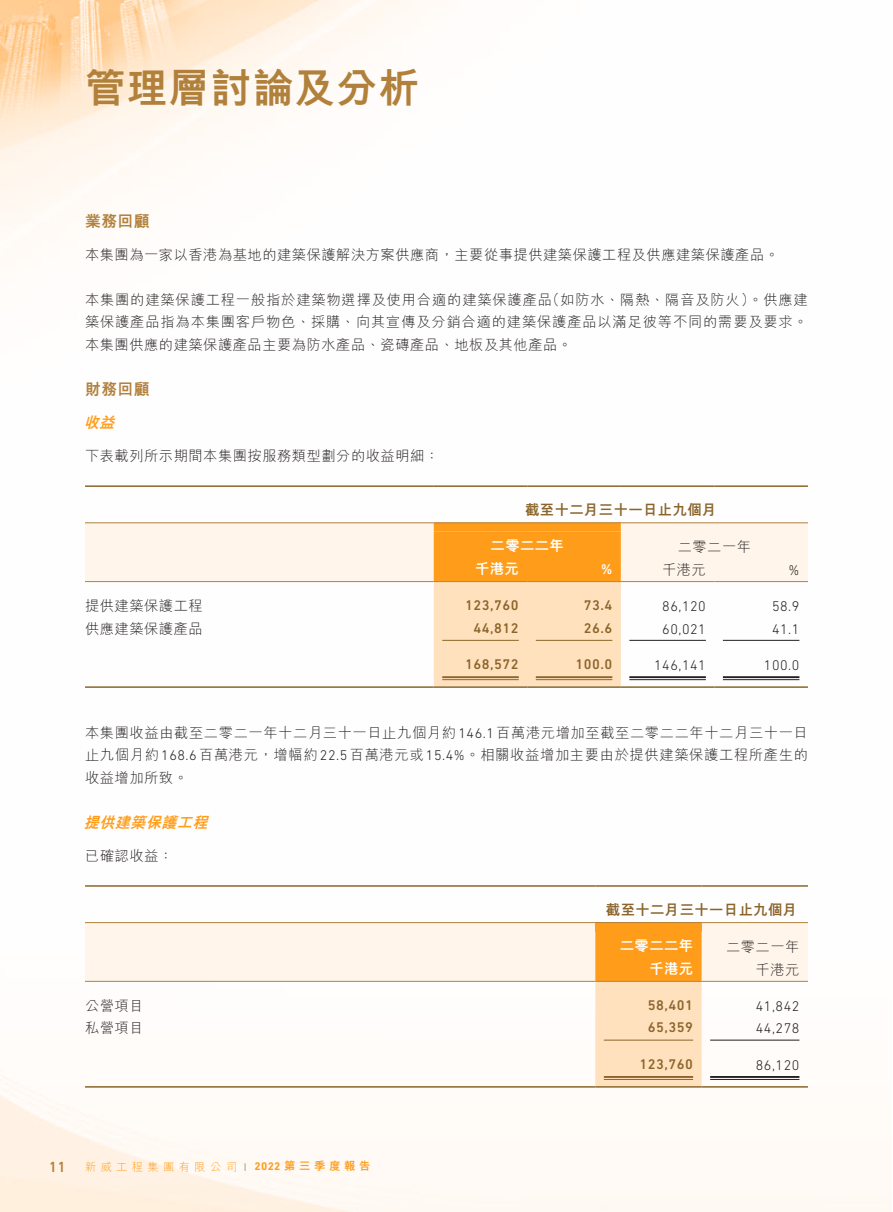
<style>
.page{position:relative;width:893px;height:1212px;background:#fff}
.page>*{position:absolute;margin:0;border:0;box-sizing:border-box;transform-origin:0 0}
.主標題{font:800 40.5px "M Hei HK";letter-spacing:.035em;color:#b1813c}
._3__標題{font:800 15.75px "M Hei HK";letter-spacing:.035em;color:#b1813c}
._4__副標題{font:italic 800 15px "M Hei HK";color:#ff9d1b}
.t1{font:500 15px "DIN Next LT Pro";color:#b1813c}
._1__內文{font:300 14.25px/22.5px "M Hei HK";letter-spacing:.035em;color:#231f20;text-align:justify}
._1__內文-2{font:300 14.25px/22.5px "M Hei HK";letter-spacing:.06em;color:#231f20}
._1__內文-3{font:500 14.25px "DIN Next LT Pro";letter-spacing:.035em;color:#8b652b}
._1__內文-4{font:300 14.25px "DIN Next LT Pro";letter-spacing:.035em;color:#231f20}
._1__內文-5{font:800 14.25px "M Hei HK";letter-spacing:.035em;color:#8b652b}
._1__內文-6{font:800 14.25px "M Hei HK";letter-spacing:.035em;color:#fff}
._1__內文-7{font:500 14.25px "DIN Next LT Pro";color:#fff}
.t2{font:800 11.25px "M Hei HK";letter-spacing:.33em;color:#ff9d1b}
.t3{font:300 11.25px "M Hei HK";letter-spacing:.39em;color:#ff9d1b}
.t4{font:300 7.5px "M Hei HK";color:#6c6d70}
.s1{font-family:"DIN Next LT Pro"}
.s2{font-family:"DIN Next LT Pro";font-weight:700}
</style>
<div class="page">
<img style="left:0;top:0;width:891px;height:1212px">
<svg style="left:85px;top:523px;width:723px;height:163px"></svg>
<hr style="left:85px;top:485px;width:349px;height:2px;background:#8b652b">
<hr style="left:434px;top:485px;width:93px;height:2px;background:#8b652b">
<hr style="left:527px;top:485px;width:94px;height:2px;background:#8b652b">
<hr style="left:621px;top:485px;width:93px;height:2px;background:#8b652b">
<hr style="left:714px;top:485px;width:94px;height:2px;background:#8b652b">
<hr style="left:85px;top:522px;width:349px;height:1px;background:#b1813c">
<hr style="left:434px;top:522px;width:93px;height:1px;background:#b1813c">
<hr style="left:527px;top:522px;width:94px;height:1px;background:#b1813c">
<hr style="left:621px;top:522px;width:93px;height:1px;background:#b1813c">
<hr style="left:714px;top:522px;width:94px;height:1px;background:#b1813c">
<hr style="left:85px;top:581px;width:349px;height:1px;background:#b1813c">
<hr style="left:434px;top:581px;width:93px;height:1px;background:#b1813c">
<hr style="left:527px;top:581px;width:94px;height:1px;background:#b1813c">
<hr style="left:621px;top:581px;width:93px;height:1px;background:#b1813c">
<hr style="left:714px;top:581px;width:94px;height:1px;background:#b1813c">
<hr style="left:442px;top:640px;width:77px;height:1px;background:#8b652b">
<hr style="left:536px;top:640px;width:76px;height:1px;background:#8b652b">
<hr style="left:629px;top:640px;width:77px;height:1px;background:#231f20">
<hr style="left:723px;top:640px;width:76px;height:1px;background:#231f20">
<hr style="left:442px;top:676px;width:77px;height:2px;background:#8b652b">
<hr style="left:442px;top:679px;width:77px;height:1px;background:#8b652b">
<hr style="left:536px;top:676px;width:76px;height:2px;background:#8b652b">
<hr style="left:536px;top:679px;width:76px;height:1px;background:#8b652b">
<hr style="left:629px;top:676px;width:77px;height:2px;background:#231f20">
<hr style="left:629px;top:679px;width:77px;height:1px;background:#231f20">
<hr style="left:723px;top:676px;width:76px;height:2px;background:#231f20">
<hr style="left:723px;top:679px;width:76px;height:1px;background:#231f20">
<hr style="left:85px;top:686px;width:349px;height:2px;background:#8b652b">
<hr style="left:434px;top:686px;width:93px;height:2px;background:#8b652b">
<hr style="left:527px;top:686px;width:94px;height:2px;background:#8b652b">
<hr style="left:621px;top:686px;width:93px;height:2px;background:#8b652b">
<hr style="left:714px;top:686px;width:94px;height:2px;background:#8b652b">
<svg style="left:85px;top:923px;width:723px;height:163px"></svg>
<hr style="left:85px;top:885px;width:510px;height:2px;background:#8b652b">
<hr style="left:595px;top:885px;width:107px;height:2px;background:#8b652b">
<hr style="left:702px;top:885px;width:106px;height:2px;background:#8b652b">
<hr style="left:85px;top:922px;width:510px;height:1px;background:#b1813c">
<hr style="left:595px;top:922px;width:107px;height:1px;background:#b1813c">
<hr style="left:702px;top:922px;width:106px;height:1px;background:#b1813c">
<hr style="left:85px;top:981px;width:510px;height:1px;background:#b1813c">
<hr style="left:595px;top:981px;width:107px;height:1px;background:#b1813c">
<hr style="left:702px;top:981px;width:106px;height:1px;background:#b1813c">
<hr style="left:604px;top:1040px;width:89px;height:1px;background:#8b652b">
<hr style="left:710px;top:1040px;width:89px;height:1px;background:#231f20">
<hr style="left:604px;top:1076px;width:89px;height:2px;background:#8b652b">
<hr style="left:604px;top:1079px;width:89px;height:1px;background:#8b652b">
<hr style="left:710px;top:1076px;width:89px;height:2px;background:#231f20">
<hr style="left:710px;top:1079px;width:89px;height:1px;background:#231f20">
<hr style="left:85px;top:1086px;width:510px;height:1px;background:#8b652b">
<hr style="left:595px;top:1086px;width:107px;height:1px;background:#8b652b">
<hr style="left:702px;top:1086px;width:106px;height:1px;background:#8b652b">
<p class="主標題" style="left:85px;top:67px;width:335px">管理層討論及分析</p>
<p class="_3__標題" style="left:85px;top:213px;width:66px">業務回顧</p>
<p class="_1__內文" style="left:85px;top:243px;width:696px">本集團為一家以香港為基地的建築保護解決方案供應商，主要從事提供建築保護工程及供應建築保護產品。</p>
<p class="_1__內文-2" style="left:545px;top:288px;width:264px">（如防水、隔熱、隔音及防火）。供應建</p>
<p class="_1__內文-2" style="left:85px;top:288px;width:724px">本集團的建築保護工程一般指於建築物選擇及使用合適的建築保護產品<br>築保護產品指為本集團客戶物色、採購、向其宣傳及分銷合適的建築保護產品以滿足彼等不同的需要及要求。本集團供應的建築保護產品主要為防水產品、瓷磚產品、地板及其他產品。</p>
<p class="_3__標題" style="left:85px;top:381px;width:66px">財務回顧</p>
<p class="_4__副標題" style="left:84px;top:415px;width:36px">收益</p>
<p class="_1__內文" style="left:85px;top:444px;width:356px">下表載列所示期間本集團按服務類型劃分的收益明細：</p>
<p class="_1__內文" style="left:85px;top:594px;width:119px">提供建築保護工程</p>
<p class="_1__內文" style="left:85px;top:617px;width:119px">供應建築保護產品</p>
<p class="_1__內文-5" style="left:525px;top:503px;width:193px">截至十二月三十一日止九個月</p>
<p class="_1__內文" style="left:678px;top:536px;width:75px">二零二一年</p>
<p class="_1__內文-6" style="left:491px;top:539px;width:75px">二零二二年</p>
<p class="_1__內文-6" style="left:475px;top:561px;width:45px">千港元</p>
<p class="_1__內文-7" style="left:601px;top:561px;width:13px">%</p>
<p class="_1__內文" style="left:662px;top:558px;width:45px">千港元</p>
<p class="_1__內文-4" style="left:788px;top:562px;width:12px">%</p>
<p class="_1__內文-3" style="left:465px;top:597px;width:55px">123,760</p>
<p class="_1__內文-3" style="left:584px;top:597px;width:30px">73.4</p>
<p class="_1__內文-4" style="left:662px;top:598px;width:45px">86,120</p>
<p class="_1__內文-4" style="left:772px;top:598px;width:29px">58.9</p>
<p class="_1__內文-3" style="left:474px;top:619px;width:47px">44,812</p>
<p class="_1__內文-3" style="left:584px;top:619px;width:30px">26.6</p>
<p class="_1__內文-4" style="left:662px;top:621px;width:45px">60,021</p>
<p class="_1__內文-4" style="left:772px;top:621px;width:29px">41.1</p>
<p class="_1__內文-3" style="left:465px;top:656px;width:55px">168,572</p>
<p class="_1__內文-3" style="left:575px;top:656px;width:38px">100.0</p>
<p class="_1__內文-4" style="left:654px;top:657px;width:53px">146,141</p>
<p class="_1__內文-4" style="left:764px;top:657px;width:37px">100.0</p>
<p class="_1__內文" style="left:85px;top:721px;width:724px">本集團收益由截至二零二一年十二月三十一日止九個月約<span class="s1">146.1</span> 百萬港元增加至截至二零二二年十二月三十一日止九個月約<span class="s1">168.6</span>百萬港元，增幅約<span class="s1">22.5</span>百萬港元或<span class="s1">15.4%</span>。相關收益增加主要由於提供建築保護工程所產生的收益增加所致。</p>
<p class="_4__副標題" style="left:84px;top:815px;width:129px">提供建築保護工程</p>
<p class="_1__內文" style="left:85px;top:844px;width:90px">已確認收益：</p>
<p class="_1__內文-5" style="left:606px;top:902px;width:193px">截至十二月三十一日止九個月</p>
<p class="_1__內文" style="left:726px;top:935px;width:75px">二零二一年</p>
<p class="_1__內文-6" style="left:620px;top:938px;width:75px">二零二二年</p>
<p class="_1__內文" style="left:85px;top:994px;width:60px">公營項目</p>
<p class="_1__內文" style="left:85px;top:1017px;width:60px">私營項目</p>
<p class="_1__內文-6" style="left:649px;top:961px;width:45px">千港元</p>
<p class="_1__內文" style="left:756px;top:958px;width:45px">千港元</p>
<p class="_1__內文-3" style="left:648px;top:997px;width:47px">58,401</p>
<p class="_1__內文-4" style="left:756px;top:998px;width:45px">41,842</p>
<p class="_1__內文-3" style="left:648px;top:1019px;width:47px">65,359</p>
<p class="_1__內文-4" style="left:756px;top:1020px;width:45px">44,278</p>
<p class="_1__內文-3" style="left:640px;top:1055px;width:55px">123,760</p>
<p class="_1__內文-4" style="left:756px;top:1057px;width:45px">86,120</p>
<p class="t1" style="left:49px;top:1158px;width:18px">11</p>
<p class="t3" style="left:85px;top:1161px;width:153px">新威工程集團有限公司</p>
<p class="t4" style="left:241px;top:1163px;width:9px">｜</p>
<p class="t2" style="left:254px;top:1160px;width:117px"><span class="s2">2022</span>第三季度報告</p>
</div>
